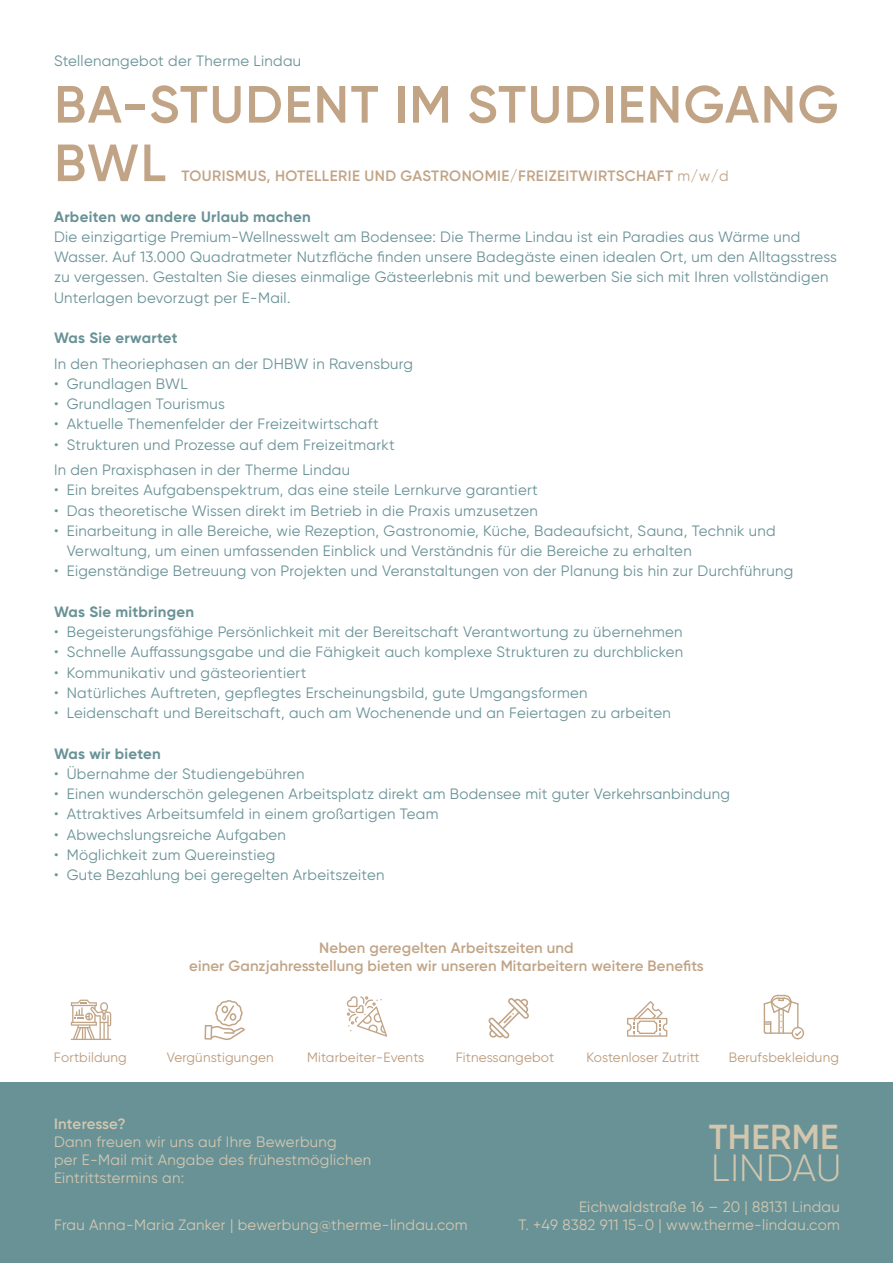
<style>
.page{position:relative;width:893px;height:1263px;background:#fff}
.page>*{position:absolute;margin:0;border:0;box-sizing:border-box;transform-origin:0 0}
.t1{font:600 52.35px/58.5px "Gilroy";letter-spacing:.03em;color:#c1a486}
.t2{font:300 37.8px "Gilroy";letter-spacing:.01em;color:#d2c7ae}
.t3{font:600 34.65px "Gilroy";letter-spacing:.01em;color:#d2c7ae}
.t4{font:15px/20.2px "Gilroy";letter-spacing:.02em;color:#699297}
.t5{font:15px/18px "Gilroy";letter-spacing:.02em;color:#d3c8af}
.t6{font:600 15px/18px "Gilroy";letter-spacing:.01em;color:#c1a486;text-align:center}
.t7{font:700 15px "Gilroy";letter-spacing:.02em;color:#699297}
.t8{font:600 15px "Gilroy";letter-spacing:.03em;color:#c1a486}
.t9{font:600 15px "Gilroy";letter-spacing:.005em;color:#d3c8af}
.t10{font:13.5px "Gilroy";letter-spacing:.015em;color:#bb9a79}
.s1{font-weight:400}
</style>
<div class="page">
<div style="left:0;top:1082px;width:893px;height:181px;background:#699297"></div>
<svg style="left:71px;top:1000px;width:40px;height:40px"></svg>
<svg style="left:347px;top:996px;width:40px;height:41px"></svg>
<svg style="left:488px;top:998px;width:41px;height:41px"></svg>
<svg style="left:204px;top:1000px;width:41px;height:40px"></svg>
<svg style="left:627px;top:1001px;width:40px;height:36px"></svg>
<svg style="left:764px;top:995px;width:40px;height:44px"></svg>
<p class="t4" style="left:54px;top:50px;width:249px">Stellenangebot der Therme Lindau</p>
<h1 class="t1" style="left:54px;top:75px;width:786px">BA-STUDENT IM STUDIENGANG<br>BWL</h1>
<p class="t8" style="left:182px;top:167px;width:548px">TOURISMUS, HOTELLERIE UND GASTRONOMIE/FREIZEITWIRTSCHAFT <span class="s1">m/w/d</span></p>
<p class="t7" style="left:54px;top:207px;width:258px">Arbeiten wo andere Urlaub machen</p>
<p class="t4" style="left:54px;top:226px;width:784px">Die einzigartige Premium-Wellnesswelt am Bodensee: Die Therme Lindau ist ein Paradies aus Wärme und Wasser. Auf 13.000 Quadratmeter Nutzfläche finden unsere Badegäste einen idealen Ort, um den Alltagsstress zu vergessen. Gestalten Sie dieses einmalige Gästeerlebnis mit und bewerben Sie sich mit Ihren vollständigen Unterlagen bevorzugt per E-Mail.</p>
<p class="t7" style="left:54px;top:328px;width:125px">Was Sie erwartet</p>
<p class="t4" style="left:54px;top:353px;width:360px">In den Theoriephasen an der DHBW in Ravensburg</p>
<p class="t4" style="left:54px;top:373px;width:135px">• Grundlagen BWL</p>
<p class="t4" style="left:54px;top:394px;width:173px">• Grundlagen Tourismus</p>
<p class="t4" style="left:54px;top:414px;width:326px">• Aktuelle Themenfelder der Freizeitwirtschaft</p>
<p class="t4" style="left:54px;top:431px;width:342px;line-height:25.5px">• Strukturen und Prozesse auf dem Freizeitmarkt<br>In den Praxisphasen in der Therme Lindau</p>
<p class="t4" style="left:54px;top:480px;width:485px">• Ein breites Aufgabenspektrum, das eine steile Lernkurve garantiert</p>
<p class="t4" style="left:54px;top:500px;width:485px">• Das theoretische Wissen direkt im Betrieb in die Praxis umzusetzen</p>
<p class="t4" style="left:67px;top:520px;width:710px;text-indent:-13px">• Einarbeitung in alle Bereiche, wie Rezeption, Gastronomie, Küche, Badeaufsicht, Sauna, Technik und<br>Verwaltung, um einen umfassenden Einblick und Verständnis für die Bereiche zu erhalten</p>
<p class="t4" style="left:54px;top:561px;width:741px">• Eigenständige Betreuung von Projekten und Veranstaltungen von der Planung bis hin zur Durchführung</p>
<p class="t7" style="left:54px;top:602px;width:142px">Was Sie mitbringen</p>
<p class="t4" style="left:54px;top:622px;width:630px">• Begeisterungsfähige Persönlichkeit mit der Bereitschaft Verantwortung zu übernehmen</p>
<p class="t4" style="left:54px;top:642px;width:631px">• Schnelle Auffassungsgabe und die Fähigkeit auch komplexe Strukturen zu durchblicken</p>
<p class="t4" style="left:54px;top:662px;width:254px">• Kommunikativ und gästeorientiert</p>
<p class="t4" style="left:54px;top:682px;width:535px">• Natürliches Auftreten, gepflegtes Erscheinungsbild, gute Umgangsformen</p>
<p class="t4" style="left:54px;top:703px;width:618px">• Leidenschaft und Bereitschaft, auch am Wochenende und an Feiertagen zu arbeiten</p>
<p class="t7" style="left:54px;top:744px;width:108px">Was wir bieten</p>
<p class="t4" style="left:54px;top:763px;width:252px">• Übernahme der Studiengebühren</p>
<p class="t4" style="left:54px;top:784px;width:677px">• Einen wunderschön gelegenen Arbeitsplatz direkt am Bodensee mit guter Verkehrsanbindung</p>
<p class="t4" style="left:54px;top:804px;width:386px">• Attraktives Arbeitsumfeld in einem großartigen Team</p>
<p class="t4" style="left:54px;top:824px;width:233px">• Abwechslungsreiche Aufgaben</p>
<p class="t4" style="left:54px;top:844px;width:223px">• Möglichkeit zum Quereinstieg</p>
<p class="t4" style="left:54px;top:865px;width:332px">• Gute Bezahlung bei geregelten Arbeitszeiten</p>
<p class="t6" style="left:189px;top:939px;width:516px">Neben geregelten Arbeitszeiten und<br>einer Ganzjahresstellung bieten wir unseren Mitarbeitern weitere Benefits</p>
<p class="t10" style="left:54px;top:1049px;width:74px">Fortbildung</p>
<p class="t10" style="left:167px;top:1049px;width:108px">Vergünstigungen</p>
<p class="t10" style="left:307px;top:1049px;width:119px">Mitarbeiter-Events</p>
<p class="t10" style="left:456px;top:1049px;width:100px">Fitnessangebot</p>
<p class="t10" style="left:586px;top:1049px;width:115px">Kostenloser Zutritt</p>
<p class="t10" style="left:729px;top:1049px;width:112px">Berufsbekleidung</p>
<p class="t9" style="left:54px;top:1115px;width:73px">Interesse?</p>
<p class="t5" style="left:54px;top:1133px;width:319px">Dann freuen wir uns auf Ihre Bewerbung<br>per E-Mail mit Angabe des frühestmöglichen<br>Eintrittstermins an:</p>
<p class="t5" style="left:54px;top:1215px;width:415px">Frau Anna-Maria Zanker | bewerbung@therme-lindau.com</p>
<h3 class="t3" style="left:709px;top:1115px;width:131px">THERME</h3>
<h2 class="t2" style="left:711px;top:1145px;width:131px">LINDAU</h2>
<p class="t5" style="left:518px;top:1198px;width:323px;text-align:right">Eichwaldstraße 16 – 20 | 88131 Lindau<br>T. +49 8382 911 15-0 | www.therme-lindau.com</p>
</div>
